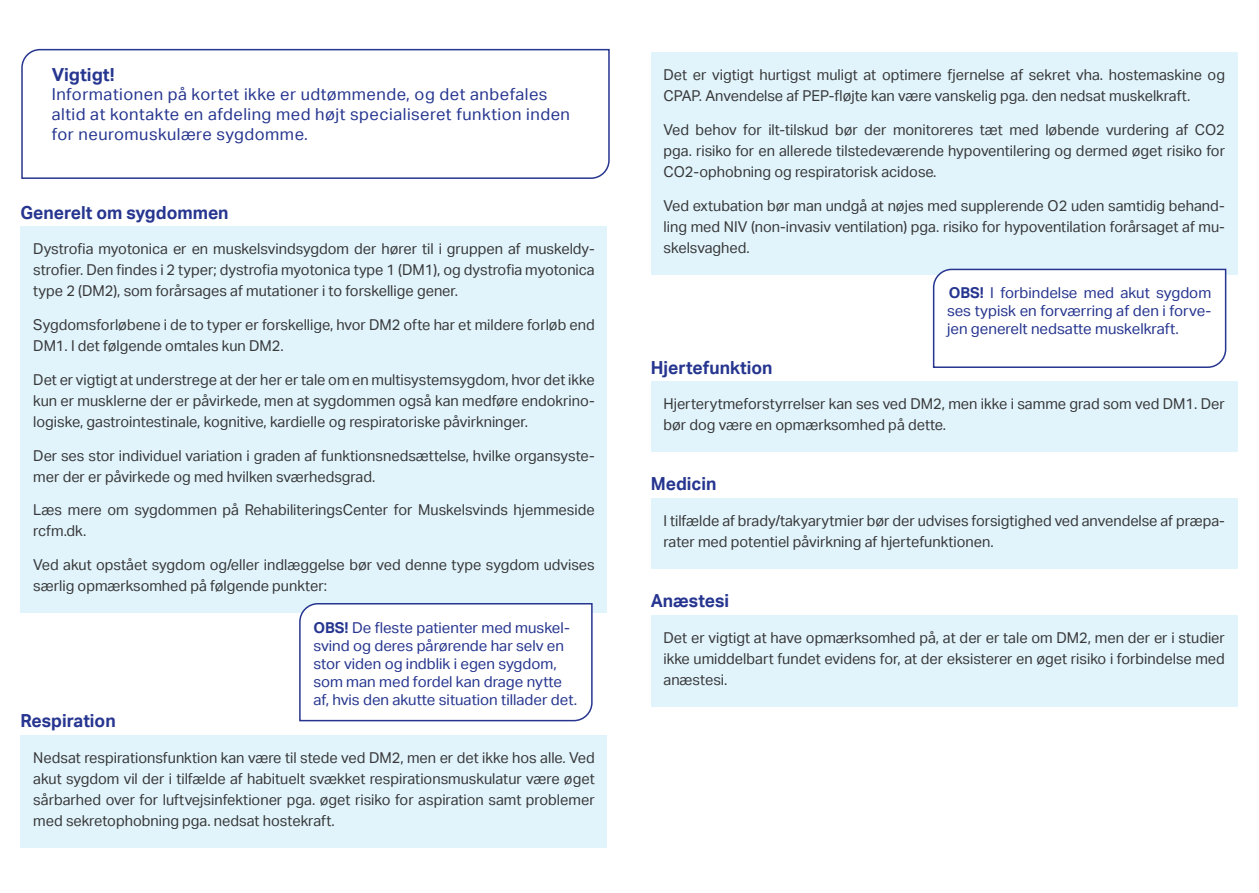
<style>
.page{position:relative;width:1259px;height:893px;background:#fff}
.page>*{position:absolute;margin:0;border:0;box-sizing:border-box;transform-origin:0 0}
.Afsnit{font:700 18px "Aktiv Grotesk";color:#26358f}
.t1{font:16.5px/19.8px "Aktiv Grotesk";letter-spacing:.03em;color:#26358f}
.Bullet{font:15px/21px "Aktiv Grotesk";color:#383839}
.t2{font:15px/18px "Aktiv Grotesk";color:#26358f;text-align:justify}
.s1{font-weight:700}
</style>
<div class="page">
<div style="left:21px;top:735px;width:586px;height:112px;background:#e1f4fc"></div>
<div style="left:651px;top:382px;width:586px;height:70px;background:#e1f4fc"></div>
<div style="left:651px;top:498px;width:586px;height:71px;background:#e1f4fc"></div>
<div style="left:651px;top:615px;width:586px;height:91px;background:#e1f4fc"></div>
<div style="left:21px;top:227px;width:586px;height:91px;background:#e1f4fc"></div>
<div style="left:21px;top:302px;width:586px;height:70px;background:#e1f4fc"></div>
<div style="left:21px;top:357px;width:586px;height:91px;background:#e1f4fc"></div>
<div style="left:21px;top:433px;width:586px;height:70px;background:#e1f4fc"></div>
<div style="left:21px;top:488px;width:586px;height:70px;background:#e1f4fc"></div>
<div style="left:21px;top:542px;width:586px;height:70px;background:#e1f4fc"></div>
<svg style="left:21px;top:48px;width:589px;height:131px"></svg>
<div style="left:651px;top:53px;width:586px;height:70px;background:#e1f4fc"></div>
<div style="left:651px;top:107px;width:586px;height:91px;background:#e1f4fc"></div>
<div style="left:651px;top:183px;width:586px;height:91px;background:#e1f4fc"></div>
<svg style="left:932px;top:268px;width:295px;height:100px"></svg>
<svg style="left:298px;top:603px;width:295px;height:119px"></svg>
<p class="Afsnit" style="left:52px;top:64px;width:64px">Vigtigt!</p>
<p class="t1" style="left:52px;top:85px;width:520px">Informationen på kortet ikke er udtømmende, og det anbefales altid at kontakte en afdeling med højt specialiseret funktion inden for neuromuskulære sygdomme.</p>
<p class="Afsnit" style="left:21px;top:202px;width:210px">Generelt om sygdommen</p>
<p class="Bullet" style="left:33px;top:239px;width:563px;text-align:justify">Dystrofia myotonica er en muskelsvindsygdom der hører til i gruppen af muskeldy&shy;strofier. Den findes i 2 typer; dystrofia myotonica type 1 (DM1), og dystrofia myotonica type 2 (DM2), som forårsages af mutationer i to forskellige gener.</p>
<p class="Bullet" style="left:33px;top:314px;width:563px">Sygdomsforløbene i de to typer er forskellige, hvor DM2 ofte har et mildere forløb end<br>DM1. I det følgende omtales kun DM2.</p>
<p class="Bullet" style="left:33px;top:369px;width:563px;text-align:justify">Det er vigtigt at understrege at der her er tale om en multisystemsygdom, hvor det ikke kun er musklerne der er påvirkede, men at sygdommen også kan medføre endokrino&shy;logiske, gastrointestinale, kognitive, kardielle og respiratoriske påvirkninger.</p>
<p class="Bullet" style="left:33px;top:445px;width:563px">Der ses stor individuel variation i graden af funktionsnedsættelse, hvilke organsyste&shy;mer der er påvirkede og med hvilken sværhedsgrad.</p>
<p class="Bullet" style="left:33px;top:500px;width:563px">Læs mere om sygdommen på RehabiliteringsCenter for Muskelsvinds hjemmeside rcfm.dk.</p>
<p class="Bullet" style="left:33px;top:555px;width:563px">Ved akut opstået sygdom og/eller indlæggelse bør ved denne type sygdom udvises særlig opmærksomhed på følgende punkter:</p>
<p class="t2" style="left:313px;top:619px;width:265px;text-align:left"><span class="s1">OBS!</span> De fleste patienter med muskel&shy;svind og deres pårørende har selv en stor viden og indblik i egen sygdom, som man med fordel kan drage nytte af, hvis den akutte situation tillader det.</p>
<p class="Afsnit" style="left:21px;top:710px;width:97px">Respiration</p>
<p class="Bullet" style="left:33px;top:747px;width:563px;text-align:justify">Nedsat respirationsfunktion kan være til stede ved DM2, men er det ikke hos alle. Ved akut sygdom vil der i tilfælde af habituelt svækket respirationsmuskulatur være øget sårbarhed over for luftvejsinfektioner pga. øget risiko for aspiration samt problemer med sekretophobning pga. nedsat hostekraft.</p>
<p class="Bullet" style="left:663px;top:65px;width:563px">Det er vigtigt hurtigst muligt at optimere fjernelse af sekret vha. hostemaskine og<br>CPAP. Anvendelse af PEP-fløjte kan være vanskelig pga. den nedsat muskelkraft.</p>
<p class="Bullet" style="left:663px;top:119px;width:563px;text-align:justify">Ved behov for ilt-tilskud bør der monitoreres tæt med løbende vurdering af CO2 pga. risiko for en allerede tilstedeværende hypoventilering og dermed øget risiko for CO2-ophobning og respiratorisk acidose.</p>
<p class="Bullet" style="left:663px;top:195px;width:563px;text-align:justify">Ved extubation bør man undgå at nøjes med supplerende O2 uden samtidig behand&shy;ling med NIV (non-invasiv ventilation) pga. risiko for hypoventilation forårsaget af mu&shy;skelsvaghed.</p>
<p class="t2" style="left:947px;top:284px;width:266px"><span class="s1">OBS!</span> I forbindelse med akut sygdom ses typisk en forværring af den i forve&shy;jen generelt nedsatte muskelkraft.</p>
<p class="Afsnit" style="left:651px;top:357px;width:123px">Hjertefunktion</p>
<p class="Bullet" style="left:663px;top:394px;width:563px">Hjerterytmeforstyrrelser kan ses ved DM2, men ikke i samme grad som ved DM1. Der bør dog være en opmærksomhed på dette.</p>
<p class="Afsnit" style="left:651px;top:474px;width:67px">Medicin</p>
<p class="Bullet" style="left:663px;top:511px;width:563px">I tilfælde af brady/takyarytmier bør der udvises forsigtighed ved anvendelse af præpa&shy;rater med potentiel påvirkning af hjertefunktionen.</p>
<p class="Afsnit" style="left:651px;top:590px;width:80px">Anæstesi</p>
<p class="Bullet" style="left:663px;top:627px;width:563px;text-align:justify">Det er vigtigt at have opmærksomhed på, at der er tale om DM2, men der er i studier ikke umiddelbart fundet evidens for, at der eksisterer en øget risiko i forbindelse med anæstesi.</p>
</div>
